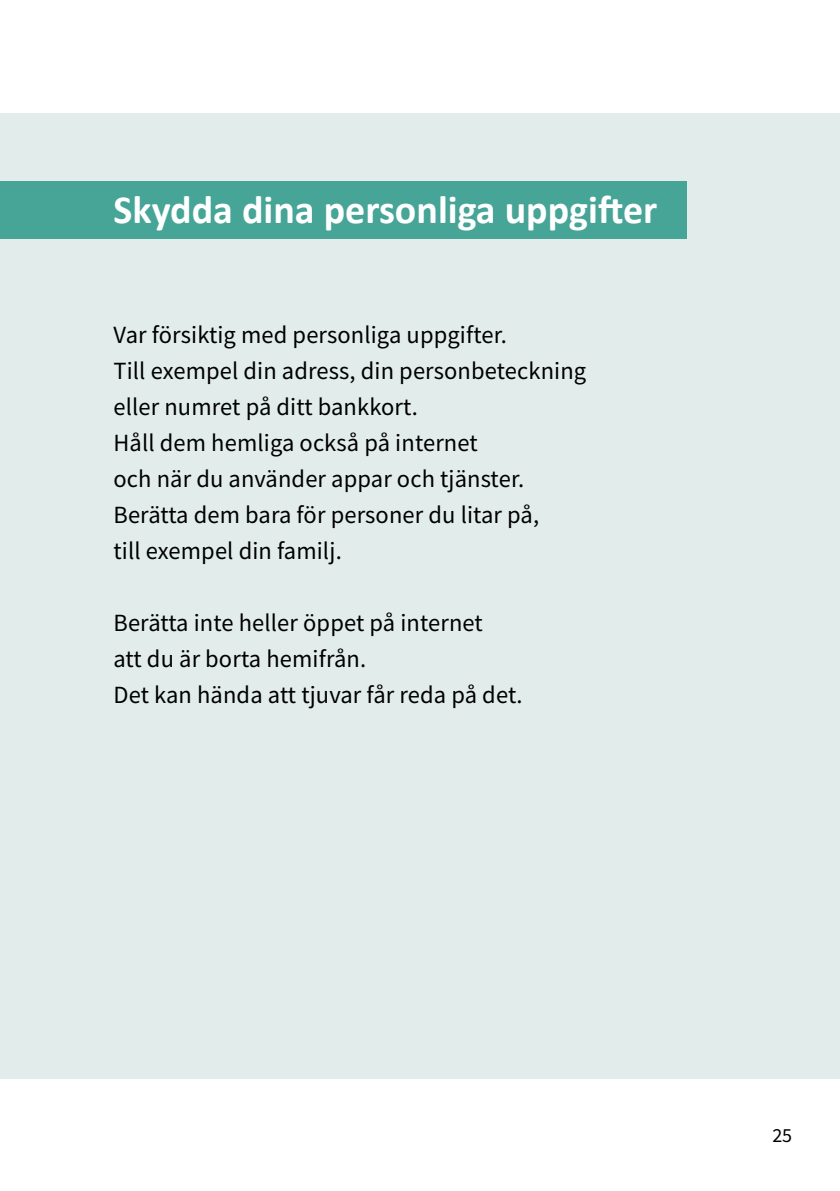
<style>
.page{position:relative;width:840px;height:1191px;background:#fff}
.page>*{position:absolute;margin:0;border:0;box-sizing:border-box;transform-origin:0 0}
.t1{font:700 40px "Calibri";color:#fff}
.t2{font:24.8px/36px "Source Sans Pro";letter-spacing:.005em;color:#000}
.t3{font:20px "Source Sans Pro";color:#000}
</style>
<div class="page">
<div style="left:0;top:113px;width:839px;height:965px;background:#e2edeb"></div>
<div style="left:0;top:181px;width:686px;height:58px;background:#46a597"></div>
<h1 class="t1" style="left:113px;top:182px;width:545px">Skydda dina personliga uppgifter</h1>
<p class="t2" style="left:113px;top:316px;width:474px">Var försiktig med personliga uppgifter.<br>Till exempel din adress, din personbeteckning eller numret på ditt bankkort.<br>Håll dem hemliga också på internet<br>och när du använder appar och tjänster.<br>Berätta dem bara för personer du litar på,<br>till exempel din familj.</p>
<p class="t2" style="left:113px;top:604px;width:410px">Berätta inte heller öppet på internet<br>att du är borta hemifrån.<br>Det kan hända att tjuvar får reda på det.</p>
<p class="t3" style="left:771px;top:1122px;width:21px">25</p>
</div>
